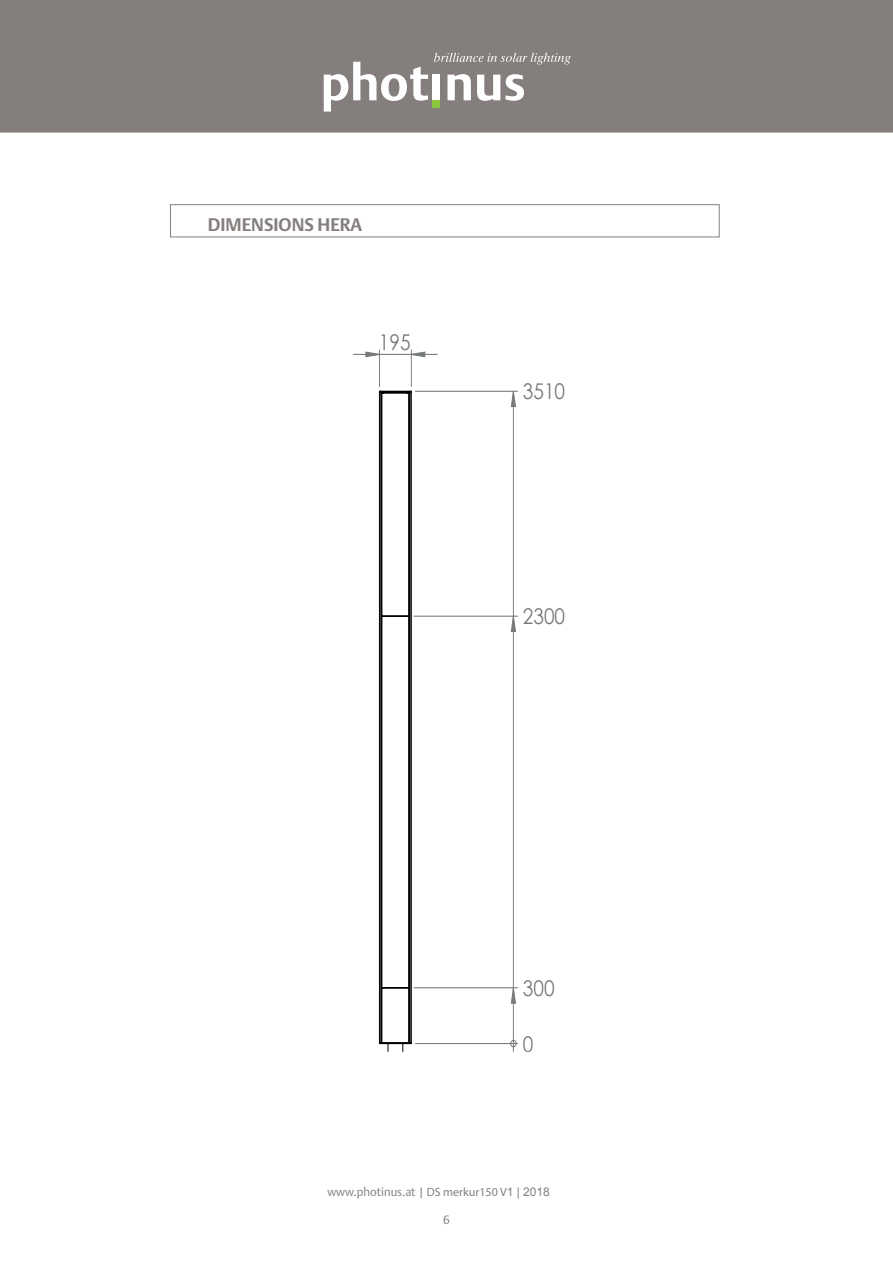
<style>
.page{position:relative;width:893px;height:1263px;background:#fff}
.page>*{position:absolute;margin:0;border:0;box-sizing:border-box;transform-origin:0 0}
.t1{font:21.75px "Century Gothic";color:#75797b;scale:.88 1}
.t2{font:700 18px "DTL Argo ST";color:#847f7d}
.t3{font:300 12px "DTL Argo T";color:#847f7d}
.s1{font-family:"Myriad Pro";font-weight:400}
.s2{font-family:"Arial";font-weight:400}
</style>
<div class="page">
<div style="left:0;top:0;width:893px;height:133px;background:#847f7d;border:2px solid #847f7d"></div>
<svg style="left:324px;top:62px;width:104px;height:50px"></svg>
<div style="left:433px;top:75px;width:7px;height:25px;background:#fff"></div>
<svg style="left:447px;top:74px;width:24px;height:26px"></svg>
<svg style="left:477px;top:75px;width:23px;height:26px"></svg>
<svg style="left:506px;top:74px;width:18px;height:27px"></svg>
<div style="left:433px;top:100px;width:7px;height:8px;background:#8bc63e"></div>
<svg style="left:434px;top:53px;width:137px;height:12px"></svg>
<div style="left:170px;top:204px;width:550px;height:33px;border:1px solid #847f7d"></div>
<hr style="left:407px;top:1232px;width:111px;height:1px;background:#75797b">
<hr style="left:329px;top:1180px;width:59px;height:1px;background:#75797b">
<hr style="left:379px;top:350px;width:1px;height:36px;background:#75797b">
<hr style="left:411px;top:350px;width:1px;height:36px;background:#75797b">
<svg style="left:510px;top:390px;width:7px;height:662px"></svg>
<svg style="left:353px;top:351px;width:84px;height:701px"></svg>
<h2 class="t2" style="left:208px;top:214px;width:156px">DIMENSIONS HERA</h2>
<h1 class="t1" style="left:379px;top:327px;width:38px">195</h1>
<h1 class="t1" style="left:523px;top:376px;width:50px">3510</h1>
<h1 class="t1" style="left:523px;top:601px;width:50px">2300</h1>
<h1 class="t1" style="left:523px;top:973px;width:38px">300</h1>
<h1 class="t1" style="left:523px;top:1029px;width:14px">0</h1>
<p class="t3" style="left:327px;top:1184px;width:224px">www.photinus.at | <span class="s1">DS merkur150 V</span><span class="s2">1 | 2018</span></p>
<p class="t3" style="left:443px;top:1212px;width:8px">6</p>
</div>
